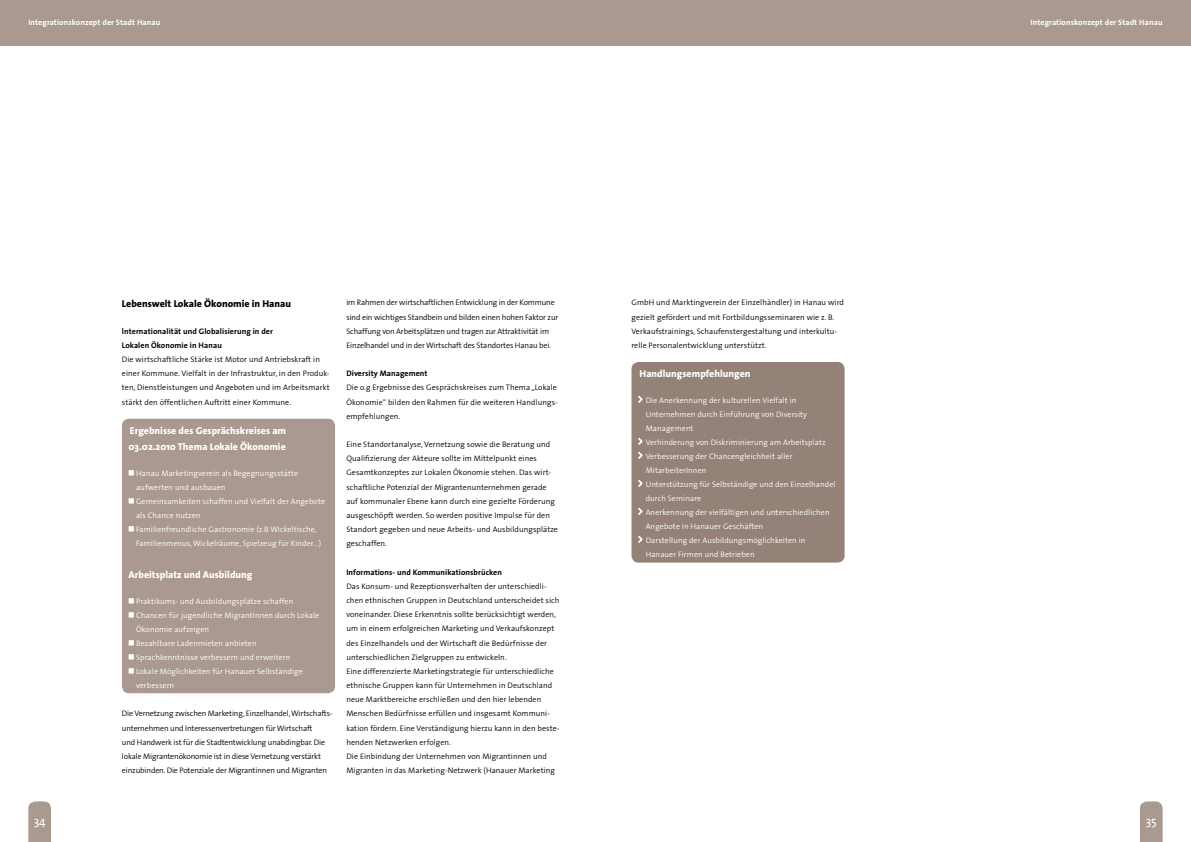
<style>
.page{position:relative;width:1191px;height:842px;background:#fff}
.page>*{position:absolute;margin:0;border:0;box-sizing:border-box;transform-origin:0 0}
.t1{font:12px "The Sans";color:#fff}
.t2{font:800 10px/16px "The Sans";color:#fff}
.t3{font:800 10px "The Sans";color:#000}
.t4{font:300 8px/14.2px "The Sans";letter-spacing:.01em;color:#000}
.t5{font:300 8px/14px "The Sans";letter-spacing:.01em;color:#fff}
.t6{font:300 8px/14.2px "The Sans";letter-spacing:-.015em;color:#000}
.t7{font:700 8px/14.2px "The Sans";letter-spacing:.01em;color:#000}
.t8{font:700 8px "The Sans";letter-spacing:.01em;color:#fff}
</style>
<div class="page">
<div style="left:0;top:0;width:595px;height:45px;background:#a99990"></div>
<svg style="left:28px;top:801px;width:23px;height:41px"></svg>
<div style="left:595px;top:0;width:596px;height:45px;background:#a99990"></div>
<svg style="left:1140px;top:801px;width:22px;height:41px"></svg>
<div style="left:631px;top:362px;width:213px;height:201px;background:#948177;border-radius:7px"></div>
<svg style="left:638px;top:396px;width:5px;height:7px"></svg>
<svg style="left:638px;top:438px;width:5px;height:7px"></svg>
<svg style="left:638px;top:452px;width:5px;height:7px"></svg>
<svg style="left:638px;top:480px;width:5px;height:7px"></svg>
<svg style="left:638px;top:508px;width:5px;height:7px"></svg>
<svg style="left:638px;top:536px;width:5px;height:7px"></svg>
<div style="left:122px;top:419px;width:213px;height:274px;background:#a99990;border-radius:7px"></div>
<svg style="left:129px;top:470px;width:5px;height:6px"></svg>
<svg style="left:129px;top:498px;width:5px;height:6px"></svg>
<svg style="left:129px;top:526px;width:5px;height:6px"></svg>
<svg style="left:129px;top:598px;width:5px;height:6px"></svg>
<svg style="left:129px;top:612px;width:5px;height:6px"></svg>
<svg style="left:129px;top:640px;width:5px;height:6px"></svg>
<svg style="left:129px;top:654px;width:5px;height:6px"></svg>
<svg style="left:129px;top:668px;width:5px;height:6px"></svg>
<p class="t8" style="left:28px;top:15px;width:133px">Integrationskonzept der Stadt Hanau</p>
<h1 class="t1" style="left:34px;top:811px;width:14px">34</h1>
<p class="t3" style="left:122px;top:295px;width:171px">Lebenswelt Lokale Ökonomie in Hanau</p>
<p class="t7" style="left:122px;top:324px;width:152px">lnternationalität und Globalisierung in der<br>Lokalen Ökonomie in Hanau</p>
<p class="t4" style="left:122px;top:352px;width:209px">Die wirtschaftliche Stärke ist Motor und Antriebskraft in einer Kommune. Vielfalt in der Infrastruktur, in den Produk&shy;ten, Dienstleistungen und Angeboten und im Arbeitsmarkt stärkt den öffentlichen Auftritt einer Kommune.</p>
<p class="t2" style="left:129px;top:422px;width:159px">Ergebnisse des Gesprächskreises am<br>03.02.2010 Thema Lokale Ökonomie</p>
<p class="t5" style="left:136px;top:466px;width:190px">Hanau Marketingverein als Begegnungsstätte aufwerten und ausbauen<br>Gemeinsamkeiten schaffen und Vielfalt der Angebote als Chance nutzen<br>Familienfreundliche Gastronomie (z.B Wickeltische, Familienmenus, Wickelräume, Spielzeug für Kinder...)</p>
<p class="t2" style="left:129px;top:566px;width:125px">Arbeitsplatz und Ausbildung</p>
<p class="t5" style="left:136px;top:594px;width:185px">Praktikums- und Ausbildungsplätze schaffen Chancen für jugendliche MigrantInnen durch Lokale Ökonomie aufzeigen<br>Bezahlbare Ladenmieten anbieten Sprachkenntnisse verbessern und erweitern<br>Lokale Möglichkeiten für Hanauer Selbständige verbessern</p>
<p class="t6" style="left:122px;top:706px;width:212px">Die Vernetzung zwischen Marketing, Einzelhandel, Wirtschafts&shy;unternehmen und Interessenvertretungen für Wirtschaft<br>und Handwerk ist für die Stadtentwicklung unabdingbar. Die lokale Migrantenökonomie ist in diese Vernetzung verstärkt einzubinden. Die Potenziale der Migrantinnen und Migranten</p>
<p class="t6" style="left:346px;top:295px;width:213px">im Rahmen der wirtschaftlichen Entwicklung in der Kommune sind ein wichtiges Standbein und bilden einen hohen Faktor zur Schaffung von Arbeitsplätzen und tragen zur Attraktivität im Einzelhandel und in der Wirtschaft des Standortes Hanau bei.</p>
<p class="t7" style="left:346px;top:366px;width:83px">Diversity Management</p>
<p class="t4" style="left:346px;top:380px;width:213px;text-align:justify">Die o.g Ergebnisse des Gesprächskreises zum Thema „Lokale Ökonomie“ bilden den Rahmen für die weiteren Handlungs&shy;empfehlungen.</p>
<p class="t4" style="left:346px;top:437px;width:213px">Eine Standortanalyse, Vernetzung sowie die Beratung und Qualifizierung der Akteure sollte im Mittelpunkt eines Gesamtkonzeptes zur Lokalen Ökonomie stehen. Das wirt&shy;schaftliche Potenzial der Migrantenunternehmen gerade auf kommunaler Ebene kann durch eine gezielte Förderung ausgeschöpft werden. So werden positive Impulse für den Standort gegeben und neue Arbeits- und Ausbildungsplätze geschaffen.</p>
<p class="t7" style="left:346px;top:565px;width:157px">Informations- und Kommunikationsbrücken</p>
<p class="t4" style="left:346px;top:579px;width:215px">Das Konsum- und Rezeptionsverhalten der unterschiedli&shy;chen ethnischen Gruppen in Deutschland unterscheidet sich voneinander. Diese Erkenntnis sollte berücksichtigt werden, um in einem erfolgreichen Marketing und Verkaufskonzept des Einzelhandels und der Wirtschaft die Bedürfnisse der unterschiedlichen Zielgruppen zu entwickeln.<br>Eine differenzierte Marketingstrategie für unterschiedliche ethnische Gruppen kann für Unternehmen in Deutschland neue Marktbereiche erschließen und den hier lebenden Menschen Bedürfnisse erfüllen und insgesamt Kommuni&shy;kation fördern. Eine Verständigung hierzu kann in den beste&shy;henden Netzwerken erfolgen.<br>Die Einbindung der Unternehmen von Migrantinnen und Migranten in das Marketing-Netzwerk (Hanauer Marketing</p>
<p class="t4" style="left:631px;top:295px;width:214px">GmbH und Marktingverein der Einzelhändler) in Hanau wird gezielt gefördert und mit Fortbildungsseminaren wie z. B.<br>Verkaufstrainings, Schaufenstergestaltung und interkultu&shy;relle Personalentwicklung unterstützt.</p>
<p class="t2" style="left:639px;top:365px;width:112px">Handlungsempfehlungen</p>
<p class="t5" style="left:645px;top:393px;width:191px">Die Anerkennung der kulturellen Vielfalt in Unternehmen durch Einführung von Diversity Management<br>Verhinderung von Diskriminierung am Arbeitsplatz Verbesserung der Chancengleichheit aller MitarbeiterInnen<br>Unterstützung für Selbständige und den Einzelhandel durch Seminare<br>Anerkennung der vielfältigen und unterschiedlichen Angebote in Hanauer Geschäften<br>Darstellung der Ausbildungsmöglichkeiten in Hanauer Firmen und Betrieben</p>
<p class="t8" style="left:1030px;top:15px;width:133px">Integrationskonzept der Stadt Hanau</p>
<h1 class="t1" style="left:1145px;top:811px;width:13px">35</h1>
</div>
